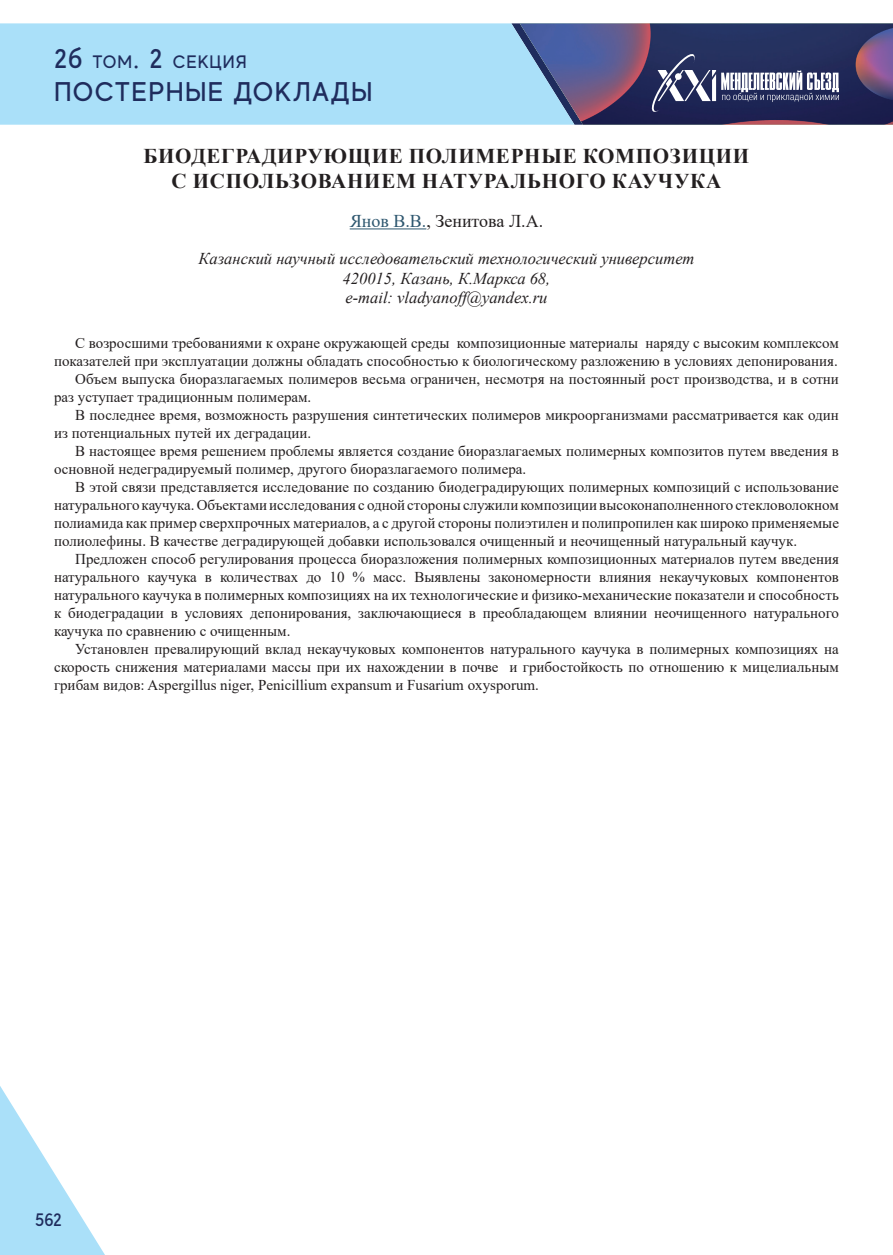
<style>
.page{position:relative;width:893px;height:1255px;background:#fff}
.page>*{position:absolute;margin:0;border:0;box-sizing:border-box;transform-origin:0 0}
.t1{font:500 27px "MADE Evolve Sans";letter-spacing:.05em;color:#1f2c5d}
.t2{font:700 21px/25.2px "Times New Roman";letter-spacing:.035em;color:#231f20;text-align:center}
.t3{font:18px "Times New Roman";color:#231f20}
.t4{font:500 18px "MADE Evolve Sans";letter-spacing:.05em;color:#1f2c5d}
.t5{font:italic 16.5px/19.8px "Times New Roman";color:#231f20;text-align:center}
.t6{font:15px "Times New Roman";color:#231f20}
.s1{font-size:27px}
.s2{color:#2e576f}
</style>
<div class="page">
<div style="left:0;top:23px;width:511px;height:102px;background:#aae0f9"></div>
<svg style="left:0;top:1086px;width:105px;height:168px"></svg>
<svg style="left:511px;top:23px;width:382px;height:102px;background:#51557f"></svg>
<hr style="left:350px;top:228px;width:76px;height:1px;background:#2e576f">
<p class="t4" style="left:54px;top:51px;width:194px"><span class="s1">2б</span> ТОМ<span class="s1">. 2</span> СЕКЦИЯ</p>
<h1 class="t1" style="left:54px;top:74px;width:320px">ПОСТЕРНЫЕ ДОКЛАДЫ</h1>
<h2 class="t2" style="left:144px;top:143px;width:607px">БИОДЕГРАДИРУЮЩИЕ ПОЛИМЕРНЫЕ КОМПОЗИЦИИ<br>С ИСПОЛЬЗОВАНИЕМ НАТУРАЛЬНОГО КАУЧУКА</h2>
<p class="t3" style="left:350px;top:208px;width:195px"><span class="s2">Янов В.В.</span>, Зенитова Л.А.</p>
<p class="t5" style="left:199px;top:248px;width:497px">Казанский научный исследовательский технологический университет<br>420015, Казань, К.Маркса 68,<br>e-mail: vladyanoff@yandex.ru</p>
<p class="t6" style="left:75px;top:332px;width:765px">С возросшими требованиями к охране окружающей среды композиционные материалы наряду с высоким комплексом</p>
<p class="t6" style="left:54px;top:350px;width:785px">показателей при эксплуатации должны обладать способностью к биологическому разложению в условиях депонирования.</p>
<p class="t6" style="left:75px;top:368px;width:765px">Объем выпуска биоразлагаемых полимеров весьма ограничен, несмотря на постоянный рост производства, и в сотни</p>
<p class="t6" style="left:54px;top:386px;width:259px">раз уступает традиционным полимерам.</p>
<p class="t6" style="left:75px;top:404px;width:765px">В последнее время, возможность разрушения синтетических полимеров микроорганизмами рассматривается как один</p>
<p class="t6" style="left:54px;top:422px;width:259px">из потенциальных путей их деградации.</p>
<p class="t6" style="left:75px;top:440px;width:765px">В настоящее время решением проблемы является создание биоразлагаемых полимерных композитов путем введения в</p>
<p class="t6" style="left:54px;top:458px;width:474px">основной недеградируемый полимер, другого биоразлагаемого полимера.</p>
<p class="t6" style="left:75px;top:476px;width:765px">В этой связи представляется исследование по созданию биодеградирующих полимерных композиций с использование</p>
<p class="t6" style="left:54px;top:494px;width:786px">натурального каучука. Объектами исследования с одной стороны служили композиции высоконаполненного стекловолокном</p>
<p class="t6" style="left:54px;top:512px;width:786px">полиамида как пример сверхпрочных материалов, а с другой стороны полиэтилен и полипропилен как широко применяемые</p>
<p class="t6" style="left:54px;top:530px;width:745px">полиолефины. В качестве деградирующей добавки использовался очищенный и неочищенный натуральный каучук.</p>
<p class="t6" style="left:75px;top:548px;width:765px">Предложен способ регулирования процесса биоразложения полимерных композиционных материалов путем введения</p>
<p class="t6" style="left:54px;top:566px;width:786px">натурального каучука в количествах до 10 % масс. Выявлены закономерности влияния некаучуковых компонентов</p>
<p class="t6" style="left:54px;top:584px;width:786px">натурального каучука в полимерных композициях на их технологические и физико-механические показатели и способность</p>
<p class="t6" style="left:54px;top:602px;width:786px">к биодеградации в условиях депонирования, заключающиеся в преобладающем влиянии неочищенного натурального</p>
<p class="t6" style="left:54px;top:620px;width:238px">каучука по сравнению с очищенным.</p>
<p class="t6" style="left:75px;top:638px;width:765px">Установлен превалирующий вклад некаучуковых компонентов натурального каучука в полимерных композициях на</p>
<p class="t6" style="left:54px;top:656px;width:786px">скорость снижения материалами массы при их нахождении в почве и грибостойкость по отношению к мицелиальным</p>
<p class="t6" style="left:54px;top:674px;width:486px">грибам видов: Aspergillus niger, Penicillium expansum и Fusarium oxysporum.</p>
<p class="t4" style="left:35px;top:1208px;width:28px">562</p>
</div>
